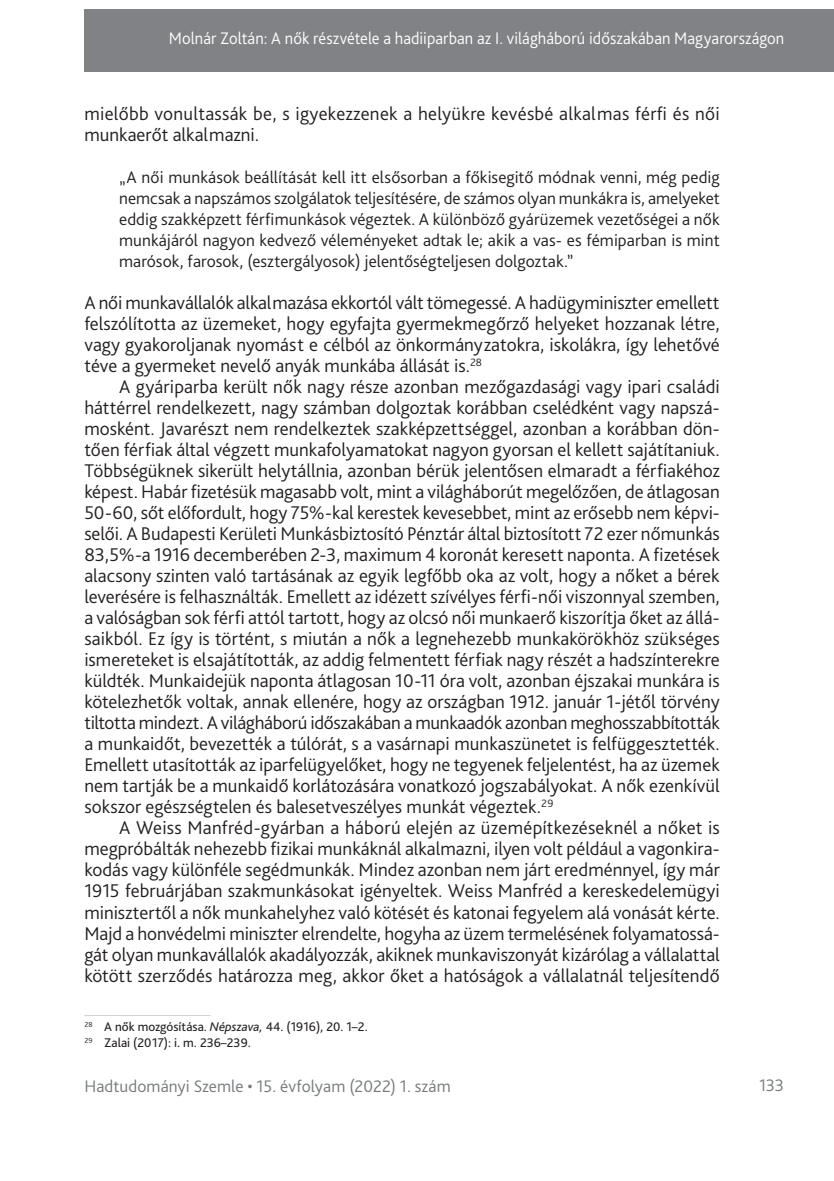
<style>
.page{position:relative;width:834px;height:1181px;background:#fff}
.page>*{position:absolute;margin:0;border:0;box-sizing:border-box;transform-origin:0 0}
._1__Body{font:300 19.25px/21px "Bliss Pro";color:#231f20;text-align:justify}
._2__Body_1st__3mm{font:300 19.25px/21px "Bliss Pro";color:#231f20}
.Long_Citation{font:300 17.5px/21px "Bliss Pro";letter-spacing:.005em;color:#231f20;text-align:justify}
.t1{font:300 17.5px "Bliss Pro";letter-spacing:.005em;color:#fff;scale:.95 1}
.t2{font:300 17.5px "Bliss Pro";letter-spacing:.005em;color:#767a7c}
.Lábjegyzet{font:13.12px "Bliss Pro";color:#231f20}
.s1{font-style:italic}
</style>
<div class="page">
<div style="left:84px;top:9px;width:749px;height:63px;background:#808285"></div>
<hr style="left:84px;top:1015px;width:126px;height:1px;background:#d1d2d4">
<p class="t1" style="left:169px;top:27px;width:649px">Molnár Zoltán: A nők részvétele a hadiiparban az I. világháború időszakában Magyarországon</p>
<p class="_2__Body_1st__3mm" style="left:84px;top:103px;width:636px">mielőbb vonultassák be, s igyekezzenek a helyükre kevésbé alkalmas férfi és női munkaerőt alkalmazni.</p>
<p class="Long_Citation" style="left:119px;top:166px;width:602px">„A női munkások beállítását kell itt elsősorban a főkisegitő módnak venni, még pedig nemcsak a napszámos szolgálatok teljesítésére, de számos olyan munkákra is, amelyeket eddig szakképzett férfimunkások végeztek. A különböző gyárüzemek vezetőségei a nők munkájáról nagyon kedvező véleményeket adtak le; akik a vas- es fémiparban is mint marósok, farosok, (esztergályosok) jelentőségteljesen dolgoztak.”</p>
<p class="_2__Body_1st__3mm" style="left:84px;top:292px;width:637px;text-align:justify">A női munkavállalók alkalmazása ekkortól vált tömegessé. A hadügyminiszter emellett felszólította az üzemeket, hogy egyfajta gyermekmegőrző helyeket hozzanak létre, vagy gyakoroljanak nyomást e célból az önkormányzatokra, iskolákra, így lehetővé téve a gyermeket nevelő anyák munkába állását is.<sup>28</sup></p>
<p class="_1__Body" style="left:84px;top:376px;width:637px;text-indent:35px">A gyáriparba került nők nagy része azonban mezőgazdasági vagy ipari családi háttérrel rendelkezett, nagy számban dolgoztak korábban cselédként vagy napszá&shy;mosként. Javarészt nem rendelkeztek szakképzettséggel, azonban a korábban dön&shy;tően férfiak által végzett munkafolyamatokat nagyon gyorsan el kellett sajátítaniuk.<br>Többségüknek sikerült helytállnia, azonban bérük jelentősen elmaradt a férfiakéhoz képest. Habár fizetésük magasabb volt, mint a világháborút megelőzően, de átlagosan 50-60, sőt előfordult, hogy 75%-kal kerestek kevesebbet, mint az erősebb nem képvi&shy;selői. A Budapesti Kerületi Munkásbiztosító Pénztár által biztosított 72 ezer nőmunkás 83,5%-a 1916 decemberében 2-3, maximum 4 koronát keresett naponta. A fizetések alacsony szinten való tartásának az egyik legfőbb oka az volt, hogy a nőket a bérek leverésére is felhasználták. Emellett az idézett szívélyes férfi-női viszonnyal szemben, a valóságban sok férfi attól tartott, hogy az olcsó női munkaerő kiszorítja őket az állá&shy;saikból. Ez így is történt, s miután a nők a legnehezebb munkakörökhöz szükséges ismereteket is elsajátították, az addig felmentett férfiak nagy részét a hadszínterekre küldték. Munkaidejük naponta átlagosan 10-11 óra volt, azonban éjszakai munkára is kötelezhetők voltak, annak ellenére, hogy az országban 1912. január 1-jétől törvény tiltotta mindezt. A világháború időszakában a munkaadók azonban meghosszabbították a munkaidőt, bevezették a túlórát, s a vasárnapi munkaszünetet is felfüggesztették.<br>Emellett utasították az iparfelügyelőket, hogy ne tegyenek feljelentést, ha az üzemek nem tartják be a munkaidő korlátozására vonatkozó jogszabályokat. A nők ezenkívül sokszor egészségtelen és balesetveszélyes munkát végeztek.<sup>29</sup></p>
<p class="_1__Body" style="left:84px;top:817px;width:637px;text-indent:35px">A Weiss Manfréd-gyárban a háború elején az üzemépítkezéseknél a nőket is megpróbálták nehezebb fizikai munkáknál alkalmazni, ilyen volt például a vagonkira&shy;kodás vagy különféle segédmunkák. Mindez azonban nem járt eredménnyel, így már 1915 februárjában szakmunkásokat igényeltek. Weiss Manfréd a kereskedelemügyi minisztertől a nők munkahelyhez való kötését és katonai fegyelem alá vonását kérte.<br>Majd a honvédelmi miniszter elrendelte, hogyha az üzem termelésének folyamatossá&shy;gát olyan munkavállalók akadályozzák, akiknek munkaviszonyát kizárólag a vállalattal kötött szerződés határozza meg, akkor őket a hatóságok a vállalatnál teljesítendő</p>
<p class="Lábjegyzet" style="left:84px;top:1018px;width:285px"><sup>28</sup> A nők mozgósítása. <span class="s1">Népszava,</span> 44. (1916), 20. 1–2.</p>
<p class="Lábjegyzet" style="left:84px;top:1034px;width:168px"><sup>29</sup> Zalai (2017): i. m. 236–239.</p>
<p class="t2" style="left:84px;top:1075px;width:368px">Hadtudományi Szemle • 15. évfolyam (2022) 1. szám</p>
<p class="t2" style="left:758px;top:1074px;width:27px">133</p>
</div>
